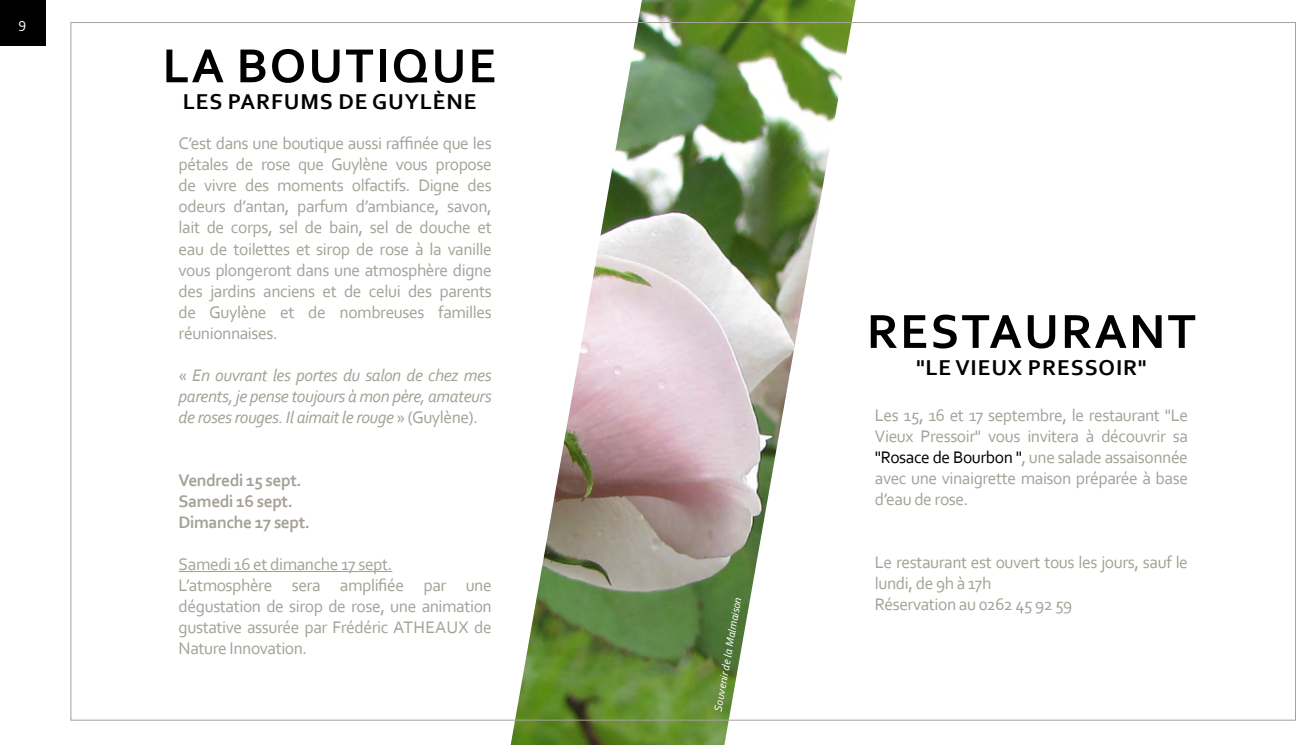
<style>
.page{position:relative;width:1315px;height:745px;background:#fff}
.page>*{position:absolute;margin:0;border:0;box-sizing:border-box;transform-origin:0 0}
.t1{font:700 50px "Corbel";letter-spacing:.04em;color:#000}
.t2{font:700 22.5px "Corbel";letter-spacing:.04em;color:#000}
.t3{font:17.5px/21px "Corbel";letter-spacing:-.025em;color:#a5a197;text-align:justify}
.t4{font:italic 17.5px/21px "Corbel";letter-spacing:-.025em;color:#a5a197;text-align:justify}
.t5{font:700 17.5px/21px "Corbel";letter-spacing:-.025em;color:#a5a197}
.t6{font:15px "Corbel";color:#fff}
.t7{font:italic 11.25px "Corbel";color:#fff}
.s1{font-style:normal}
.s2{color:#000}
</style>
<div class="page">
<div style="left:0;top:0;width:45px;height:45px;background:#000"></div>
<img style="left:511px;top:0;width:344px;height:744px">
<hr style="left:179px;top:570px;width:213px;height:1px;background:#a5a197">
<p class="t6" style="left:19px;top:14px;width:9px">9</p>
<h1 class="t1" style="left:162px;top:35px;width:336px">LA BOUTIQUE</h1>
<p class="t2" style="left:183px;top:88px;width:295px">LES PARFUMS DE GUYLÈNE</p>
<p class="t3" style="left:179px;top:132px;width:315px">C’est dans une boutique aussi raffinée que les pétales de rose que Guylène vous propose de vivre des moments olfactifs. Digne des odeurs d’antan, parfum d’ambiance, savon, lait de corps, sel de bain, sel de douche et eau de toilettes et sirop de rose à la vanille vous plongeront dans une atmosphère digne des jardins anciens et de celui des parents de Guylène et de nombreuses familles réunionnaises.</p>
<p class="t4" style="left:179px;top:363px;width:314px"><span class="s1">«</span> En ouvrant les portes du salon de chez mes parents, je pense toujours à mon père, amateurs de roses rouges. Il aimait le rouge <span class="s1">» (Guylène).</span></p>
<p class="t5" style="left:179px;top:468px;width:133px">Vendredi 15 sept.<br>Samedi 16 sept.<br>Dimanche 17 sept.</p>
<p class="t3" style="left:179px;top:552px;width:315px;text-align:left">Samedi 16 et dimanche 17 sept.<br>L’atmosphère sera amplifiée par une dégustation de sirop de rose, une animation gustative assurée par Frédéric ATHEAUX de Nature Innovation.</p>
<p class="t7" style="left:711px;top:709px;width:117px;rotate:-80deg">Souvenir de la Malmaison</p>
<h1 class="t1" style="left:867px;top:300px;width:331px">RESTAURANT</h1>
<p class="t2" style="left:916px;top:353px;width:232px">"LE VIEUX PRESSOIR"</p>
<p class="t3" style="left:875px;top:404px;width:315px">Les 15, 16 et 17 septembre, le restaurant "Le Vieux Pressoir" vous invitera à découvrir sa <span class="s2">"Rosace de Bourbon "</span>, une salade assaisonnée avec une vinaigrette maison préparée à base d’eau de rose.</p>
<p class="t3" style="left:875px;top:551px;width:315px;text-align:left">Le restaurant est ouvert tous les jours, sauf le lundi, de 9h à 17h<br>Réservation au 0262 45 92 59</p>
</div>
